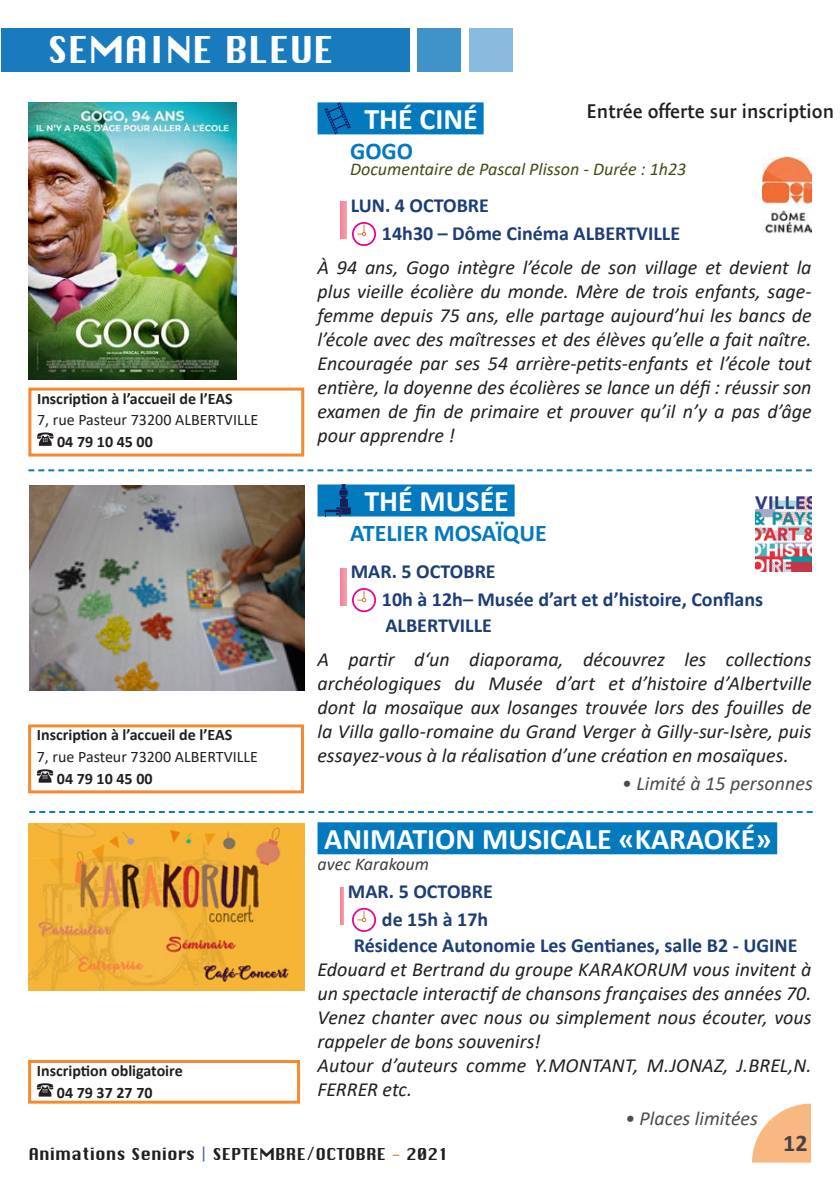
<style>
.page{position:relative;width:840px;height:1191px;background:#fff}
.page>*{position:absolute;margin:0;border:0;box-sizing:border-box;transform-origin:0 0}
.t1{font:36px "Chicago";letter-spacing:-.01em;color:#fff}
.Titre_principal{font:700 30px "Calibri";color:#fff}
.Titre_principal-2{font:700 24px "Calibri";color:#037abe}
.t2{font:700 24px "Calibri";color:#434346}
.t3{font:italic 20px/24px "Calibri";color:#231f20}
.titre_secondaire{font:700 20px "Calibri";color:#1d3d76}
.t4{font:italic 20px "Calibri";color:#4b4c4d}
.t5{font:600 20px "Expo Sans Pro";color:#231f20}
.titre_secondaire-2{font:italic 18px "Calibri";color:#404d17}
.titre_secondaire-3{font:italic 18px "Calibri";color:#3e3e3f}
.Inscription{font:700 16px "Calibri";color:#231f20}
.Inscription-2{font:16px "Calibri";color:#231f20}
.t6{font:16px "Chicago";color:#231f20}
.s1{color:#4d60a2}
.s2{color:#f58930}
</style>
<div class="page">
<svg style="left:752px;top:1103px;width:58px;height:60px"></svg>
<div style="left:317px;top:102px;width:166px;height:32px;background:#037abe"></div>
<svg style="left:324px;top:102px;width:26px;height:32px"></svg>
<div style="left:340px;top:202px;width:6px;height:37px;background:#f58da0"></div>
<svg style="left:352px;top:222px;width:24px;height:24px"></svg>
<div style="left:1px;top:28px;width:409px;height:44px;background:#197bbe"></div>
<div style="left:469px;top:28px;width:43px;height:44px;background:#8bd"></div>
<div style="left:417px;top:28px;width:43px;height:44px;background:#4093c8"></div>
<svg style="left:37px;top:432px;width:16px;height:14px"></svg>
<div style="left:28px;top:387px;width:276px;height:69px;border:3px solid #f58930"></div>
<img style="left:28px;top:102px;width:208px;height:277px">
<svg style="left:28px;top:469px;width:783px;height:2px"></svg>
<svg style="left:29px;top:811px;width:783px;height:2px"></svg>
<div style="left:317px;top:484px;width:197px;height:32px;background:#037abe"></div>
<svg style="left:339px;top:484px;width:8px;height:15px"></svg>
<svg style="left:324px;top:507px;width:26px;height:9px"></svg>
<div style="left:340px;top:499px;width:7px;height:8px;background:#192059"></div>
<div style="left:340px;top:567px;width:6px;height:38px;background:#f58da0"></div>
<svg style="left:352px;top:588px;width:24px;height:24px"></svg>
<img style="left:29px;top:485px;width:275px;height:205px">
<img style="left:755px;top:496px;width:56px;height:75px">
<svg style="left:37px;top:769px;width:16px;height:13px"></svg>
<div style="left:28px;top:724px;width:276px;height:69px;border:3px solid #f58930"></div>
<div style="left:317px;top:822px;width:459px;height:32px;background:#037abe"></div>
<hr style="left:340px;top:887px;width:3px;height:38px;background:#ed274a">
<svg style="left:352px;top:908px;width:24px;height:24px"></svg>
<img style="left:28px;top:824px;width:276px;height:166px">
<svg style="left:37px;top:1083px;width:16px;height:13px"></svg>
<div style="left:28px;top:1060px;width:272px;height:43px;border:3px solid #f58930"></div>
<img style="left:762px;top:157px;width:49px;height:77px">
<p class="t1" style="left:47px;top:27px;width:288px">SEMAINE BLEUE</p>
<p class="Inscription" style="left:37px;top:387px;width:197px">Inscription à l’accueil de l’EAS</p>
<p class="Inscription-2" style="left:37px;top:409px;width:223px">7, rue Pasteur 73200 ALBERTVILLE</p>
<p class="Inscription" style="left:57px;top:430px;width:97px">04 79 10 45 00</p>
<p class="Inscription" style="left:37px;top:724px;width:197px">Inscription à l’accueil de l’EAS</p>
<p class="Inscription-2" style="left:37px;top:745px;width:223px">7, rue Pasteur 73200 ALBERTVILLE</p>
<p class="Inscription" style="left:57px;top:767px;width:97px">04 79 10 45 00</p>
<p class="Inscription" style="left:37px;top:1059px;width:147px">Inscription obligatoire</p>
<p class="Inscription" style="left:57px;top:1081px;width:97px">04 79 37 27 70</p>
<p class="t5" style="left:586px;top:99px;width:249px">Entrée offerte sur inscription</p>
<p class="Titre_principal" style="left:364px;top:98px;width:115px">THÉ CINÉ</p>
<p class="Titre_principal-2" style="left:350px;top:134px;width:65px">GOGO</p>
<p class="titre_secondaire-2" style="left:350px;top:156px;width:337px">Documentaire de Pascal Plisson - Durée : 1h23</p>
<p class="titre_secondaire" style="left:350px;top:192px;width:140px">LUN. 4 OCTOBRE</p>
<p class="titre_secondaire" style="left:382px;top:220px;width:299px">14h30 – Dôme Cinéma ALBERTVILLE</p>
<p class="t3" style="left:317px;top:254px;width:495px;text-align:justify">À 94 ans, Gogo intègre l’école de son village et devient la plus vieille écolière du monde. Mère de trois enfants, sage&shy;femme depuis 75 ans, elle partage aujourd’hui les bancs de l’école avec des maîtresses et des élèves qu’elle a fait naître.<br>Encouragée par ses 54 arrière-petits-enfants et l’école tout entière, la doyenne des écolières se lance un défi : réussir son examen de fin de primaire et prouver qu’il n’y a pas d’âge pour apprendre !</p>
<p class="Titre_principal" style="left:364px;top:479px;width:146px">THÉ MUSÉE</p>
<p class="Titre_principal-2" style="left:350px;top:516px;width:198px">ATELIER MOSAÏQUE</p>
<p class="titre_secondaire" style="left:350px;top:557px;width:146px">MAR. 5 OCTOBRE</p>
<p class="titre_secondaire" style="left:382px;top:585px;width:382px">10h à 12h– Musée d’art et d’histoire, Conflans</p>
<p class="titre_secondaire" style="left:385px;top:611px;width:108px">ALBERTVILLE</p>
<p class="t3" style="left:317px;top:646px;width:495px;text-align:justify">A partir d‘un diaporama, découvrez les collections archéologiques du Musée d’art et d’histoire d’Albertville dont la mosaïque aux losanges trouvée lors des fouilles de la Villa gallo-romaine du Grand Verger à Gilly-sur-Isère, puis essayez-vous à la réalisation d’une création en mosaïques.</p>
<p class="t4" style="left:621px;top:769px;width:192px">• Limité à 15 personnes</p>
<p class="Titre_principal" style="left:324px;top:817px;width:448px">ANIMATION MUSICALE «KARAOKÉ»</p>
<p class="titre_secondaire-3" style="left:317px;top:851px;width:113px">avec Karakoum</p>
<p class="titre_secondaire" style="left:347px;top:877px;width:146px">MAR. 5 OCTOBRE</p>
<p class="titre_secondaire" style="left:382px;top:905px;width:108px">de 15h à 17h</p>
<p class="titre_secondaire" style="left:353px;top:931px;width:445px">Résidence Autonomie Les Gentianes, salle B2 - UGINE</p>
<p class="t3" style="left:317px;top:956px;width:495px">Edouard et Bertrand du groupe KARAKORUM vous invitent à un spectacle interactif de chansons françaises des années 70.</p>
<p class="t3" style="left:317px;top:1004px;width:495px">Venez chanter avec nous ou simplement nous écouter, vous rappeler de bons souvenirs!</p>
<p class="t3" style="left:317px;top:1052px;width:495px">Autour d’auteurs comme Y.MONTANT, M.JONAZ, J.BREL,N.<br>FERRER etc.</p>
<p class="t4" style="left:624px;top:1104px;width:134px">• Places limitées</p>
<p class="t6" style="left:28px;top:1144px;width:422px">Animations Seniors <span class="s1">|</span> SEPTEMBRE/OCTOBRE <span class="s2">-</span> 2021</p>
<p class="t2" style="left:782px;top:1126px;width:26px">12</p>
</div>
